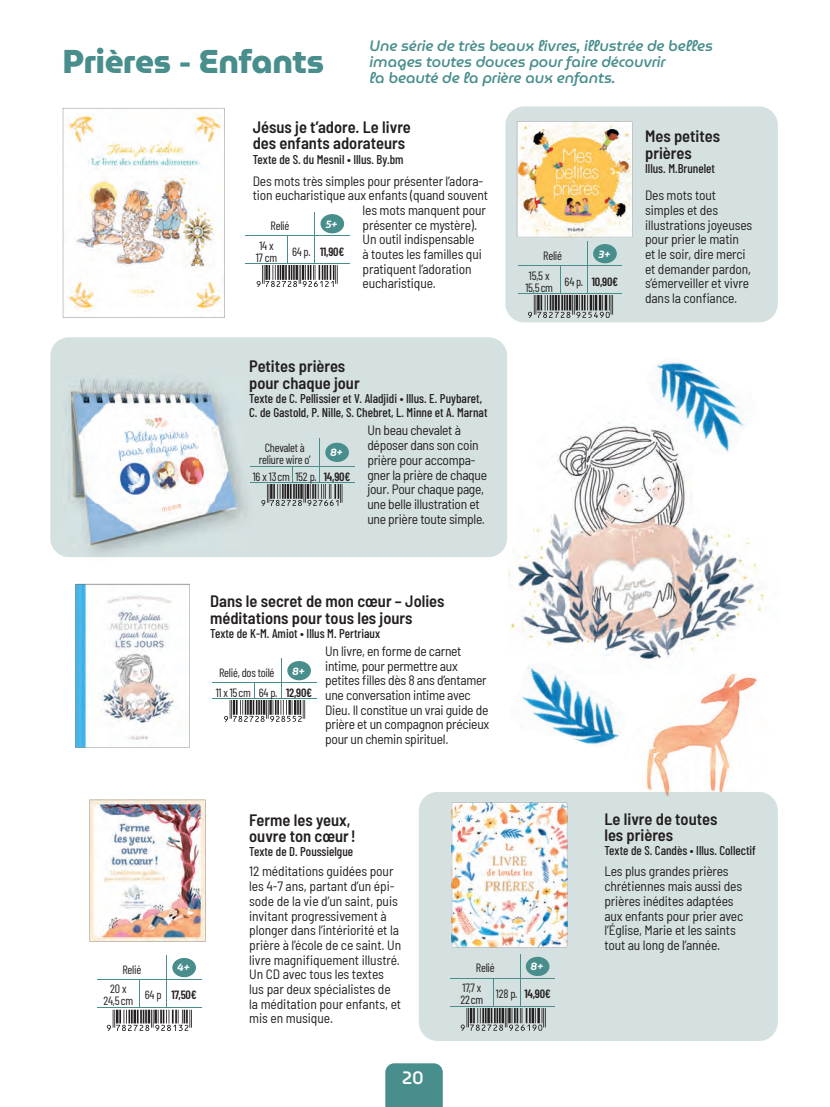
<style>
.page{position:relative;width:830px;height:1107px;background:#fff}
.page>*{position:absolute;margin:0;border:0;box-sizing:border-box;transform-origin:0 0}
.t1{font:800 33px "Museo Moderno";letter-spacing:-.01em;color:#488e8c}
.t2{font:500 18px "Museo Moderno";color:#fff}
.t3{font:600 semi-condensed 16.5px/16.5px "Barlow";color:#231f20}
.t4{font:italic 500 15px/15.8px "Museo Moderno";letter-spacing:-.01em;color:#488e8c}
.t5{font:semi-condensed 13.5px/14.7px "Barlow";letter-spacing:-.01em;color:#231f20}
.t6{font:500 12.75px/14.2px "Barlow Condensed";color:#231f20}
.t7{font:12px/12px "Barlow Condensed";letter-spacing:-.02em;color:#231f20;text-align:center}
.t8{font:600 12px "Barlow Condensed";letter-spacing:-.02em;color:#231f20}
.t9{font:italic 600 10.5px "Museo Moderno";color:#fff}
.s1{font-weight:400}
.s2{font-weight:600}
</style>
<div class="page">
<div style="left:50px;top:337px;width:457px;height:220px;background:#d5e1e0;border-radius:19px"></div>
<div style="left:505px;top:106px;width:272px;height:216px;background:#d5e1e0;border-radius:19px"></div>
<div style="left:419px;top:792px;width:358px;height:249px;background:#d5e1e0;border-radius:19px"></div>
<img style="left:451px;top:802px;width:116px;height:145px">
<img style="left:63px;top:108px;width:162px;height:210px">
<svg style="left:75px;top:584px;width:114px;height:164px"></svg>
<img style="left:508px;top:422px;width:256px;height:239px">
<img style="left:63px;top:493px;width:183px;height:64px">
<img style="left:63px;top:378px;width:180px;height:170px">
<img style="left:89px;top:800px;width:117px;height:142px">
<hr style="left:245px;top:235px;width:43px;height:1px;background:#488e8c">
<hr style="left:315px;top:235px;width:35px;height:1px;background:#488e8c">
<hr style="left:245px;top:263px;width:43px;height:1px;background:#488e8c">
<hr style="left:315px;top:263px;width:35px;height:1px;background:#488e8c">
<div style="left:320px;top:214px;width:24px;height:19px;background:#488e8c;border-radius:50%"></div>
<svg style="left:256px;top:212px;width:81px;height:75px"></svg>
<svg style="left:517px;top:121px;width:115px;height:197px"></svg>
<hr style="left:250px;top:466px;width:42px;height:1px;background:#488e8c">
<hr style="left:319px;top:466px;width:35px;height:1px;background:#488e8c">
<hr style="left:250px;top:482px;width:42px;height:1px;background:#488e8c">
<hr style="left:319px;top:482px;width:35px;height:1px;background:#488e8c">
<div style="left:325px;top:443px;width:24px;height:19px;background:#488e8c;border-radius:50%"></div>
<svg style="left:261px;top:438px;width:81px;height:68px"></svg>
<hr style="left:212px;top:682px;width:42px;height:1px;background:#488e8c">
<hr style="left:281px;top:682px;width:35px;height:1px;background:#488e8c">
<hr style="left:212px;top:698px;width:42px;height:1px;background:#488e8c">
<hr style="left:281px;top:698px;width:35px;height:1px;background:#488e8c">
<div style="left:287px;top:661px;width:24px;height:19px;background:#488e8c;border-radius:50%"></div>
<svg style="left:224px;top:659px;width:81px;height:63px"></svg>
<hr style="left:450px;top:978px;width:43px;height:1px;background:#488e8c">
<hr style="left:520px;top:978px;width:35px;height:1px;background:#488e8c">
<hr style="left:450px;top:1006px;width:43px;height:1px;background:#488e8c">
<hr style="left:520px;top:1006px;width:35px;height:1px;background:#488e8c">
<div style="left:525px;top:957px;width:24px;height:19px;background:#488e8c;border-radius:50%"></div>
<svg style="left:460px;top:955px;width:85px;height:76px"></svg>
<hr style="left:97px;top:979px;width:43px;height:1px;background:#488e8c">
<hr style="left:167px;top:979px;width:35px;height:1px;background:#488e8c">
<hr style="left:97px;top:1007px;width:43px;height:1px;background:#488e8c">
<hr style="left:167px;top:1007px;width:35px;height:1px;background:#488e8c">
<div style="left:172px;top:958px;width:24px;height:19px;background:#488e8c;border-radius:50%"></div>
<svg style="left:107px;top:956px;width:85px;height:75px"></svg>
<img style="left:656px;top:361px;width:79px;height:45px">
<img style="left:660px;top:406px;width:98px;height:49px">
<img style="left:520px;top:674px;width:99px;height:73px">
<img style="left:527px;top:666px;width:15px;height:8px">
<img style="left:645px;top:674px;width:114px;height:118px">
<img style="left:665px;top:792px;width:4px;height:4px">
<div style="left:385px;top:1063px;width:58px;height:44px;background:#488e8c"></div>
<h1 class="t1" style="left:63px;top:37px;width:263px">Prières - Enfants</h1>
<p class="t4" style="left:369px;top:37px;width:345px">Une série de très beaux livres, illustrée de belles images toutes douces pour faire découvrir<br>la beauté de la prière aux enfants.</p>
<p class="t3" style="left:253px;top:118px;width:160px">Jésus je t’adore. Le livre des enfants adorateurs</p>
<p class="t6" style="left:253px;top:151px;width:152px">Texte de S. du Mesnil • Illus. By.bm</p>
<p class="t5" style="left:253px;top:172px;width:232px">Des mots très simples pour présenter l’adora-</p>
<p class="t5" style="left:253px;top:187px;width:237px">tion eucharistique aux enfants (quand souvent</p>
<p class="t5" style="left:362px;top:202px;width:125px">les mots manquent pour</p>
<p class="t5" style="left:362px;top:216px;width:116px">présenter ce mystère).</p>
<p class="t5" style="left:362px;top:231px;width:113px">Un outil indispensable</p>
<p class="t5" style="left:362px;top:246px;width:121px">à toutes les familles qui</p>
<p class="t5" style="left:362px;top:261px;width:110px">pratiquent l’adoration</p>
<p class="t5" style="left:362px;top:275px;width:75px">eucharistique.</p>
<p class="t7" style="left:270px;top:219px;width:20px">Relié</p>
<p class="t9" style="left:326px;top:216px;width:13px">5+</p>
<p class="t7" style="left:256px;top:238px;width:23px">14 x<br>17 cm</p>
<p class="t8" style="left:292px;top:243px;width:54px"><span class="s1">64 p.</span> 11,90€</p>
<p class="t7" style="left:543px;top:248px;width:20px">Relié</p>
<p class="t9" style="left:598px;top:246px;width:14px">3+</p>
<p class="t7" style="left:525px;top:268px;width:29px;text-align:left">15,5 x<br>15,5 cm</p>
<p class="t8" style="left:564px;top:273px;width:55px"><span class="s1">64 p.</span> 10,90€</p>
<p class="t3" style="left:249px;top:357px;width:112px">Petites prières pour chaque jour</p>
<p class="t6" style="left:249px;top:390px;width:240px">Texte de C. Pellissier et V. Aladjidi • Illus. E. Puybaret,<br>C. de Gastold, P. Nille, S. Chebret, L. Minne et A. Marnat</p>
<p class="t5" style="left:367px;top:422px;width:121px">Un beau chevalet à déposer dans son coin prière pour accompa&shy;gner la prière de chaque jour. Pour chaque page, une belle illustration et une prière toute simple.</p>
<p class="t7" style="left:259px;top:441px;width:53px">Chevalet à reliure wire o’</p>
<p class="t9" style="left:330px;top:445px;width:14px">8+</p>
<p class="t7" style="left:253px;top:469px;width:99px">16 x 13 cm 152 p. <span class="s2">14,90€</span></p>
<p class="t3" style="left:645px;top:127px;width:76px">Mes petites prières</p>
<p class="t6" style="left:645px;top:161px;width:71px">Illus. M.Brunelet</p>
<p class="t5" style="left:645px;top:187px;width:109px">Des mots tout simples et des illustrations joyeuses pour prier le matin et le soir, dire merci et demander pardon, s’émerveiller et vivre dans la confiance.</p>
<p class="t3" style="left:210px;top:592px;width:236px">Dans le secret de mon cœur – Jolies méditations pour tous les jours</p>
<p class="t6" style="left:210px;top:625px;width:171px">Texte de K-M. Amiot • Illus M. Pertriaux</p>
<p class="t5" style="left:325px;top:643px;width:166px">Un livre, en forme de carnet intime, pour permettre aux petites filles dès 8 ans d’entamer une conversation intime avec<br>Dieu. Il constitue un vrai guide de prière et un compagnon précieux pour un chemin spirituel.</p>
<p class="t7" style="left:219px;top:665px;width:57px">Relié, dos toilé</p>
<p class="t9" style="left:292px;top:663px;width:14px">8+</p>
<p class="t7" style="left:216px;top:685px;width:98px">11 x 15 cm 64 p. <span class="s2">12,90€</span></p>
<p class="t7" style="left:122px;top:962px;width:20px">Relié</p>
<p class="t9" style="left:177px;top:960px;width:14px">4+</p>
<p class="t7" style="left:104px;top:982px;width:31px">20 x<br>24,5 cm</p>
<p class="t8" style="left:145px;top:987px;width:53px"><span class="s1">64 p</span> 17,50€</p>
<p class="t3" style="left:249px;top:810px;width:108px">Ferme les yeux, ouvre ton cœur !</p>
<p class="t6" style="left:249px;top:844px;width:105px">Texte de D. Poussielgue</p>
<p class="t5" style="left:249px;top:863px;width:154px">12 méditations guidées pour les 4-7 ans, partant d’un épi&shy;sode de la vie d’un saint, puis invitant progressivement à plonger dans l’intériorité et la prière à l’école de ce saint. Un livre magnifiquement illustré.<br>Un CD avec tous les textes lus par deux spécialistes de la méditation pour enfants, et mis en musique.</p>
<h2 class="t2" style="left:402px;top:1064px;width:23px">20</h2>
<p class="t7" style="left:476px;top:961px;width:20px">Relié</p>
<p class="t9" style="left:530px;top:959px;width:14px">8+</p>
<p class="t7" style="left:460px;top:981px;width:24px;text-align:left">17,7 x<br>22 cm</p>
<p class="t8" style="left:496px;top:985px;width:56px"><span class="s1">128 p.</span> 14,90€</p>
<p class="t3" style="left:604px;top:809px;width:114px">Le livre de toutes les prières</p>
<p class="t6" style="left:604px;top:843px;width:153px">Texte de S. Candès • Illus. Collectif</p>
<p class="t5" style="left:604px;top:863px;width:140px">Les plus grandes prières chrétiennes mais aussi des prières inédites adaptées aux enfants pour prier avec l’Église, Marie et les saints tout au long de l’année.</p>
</div>
